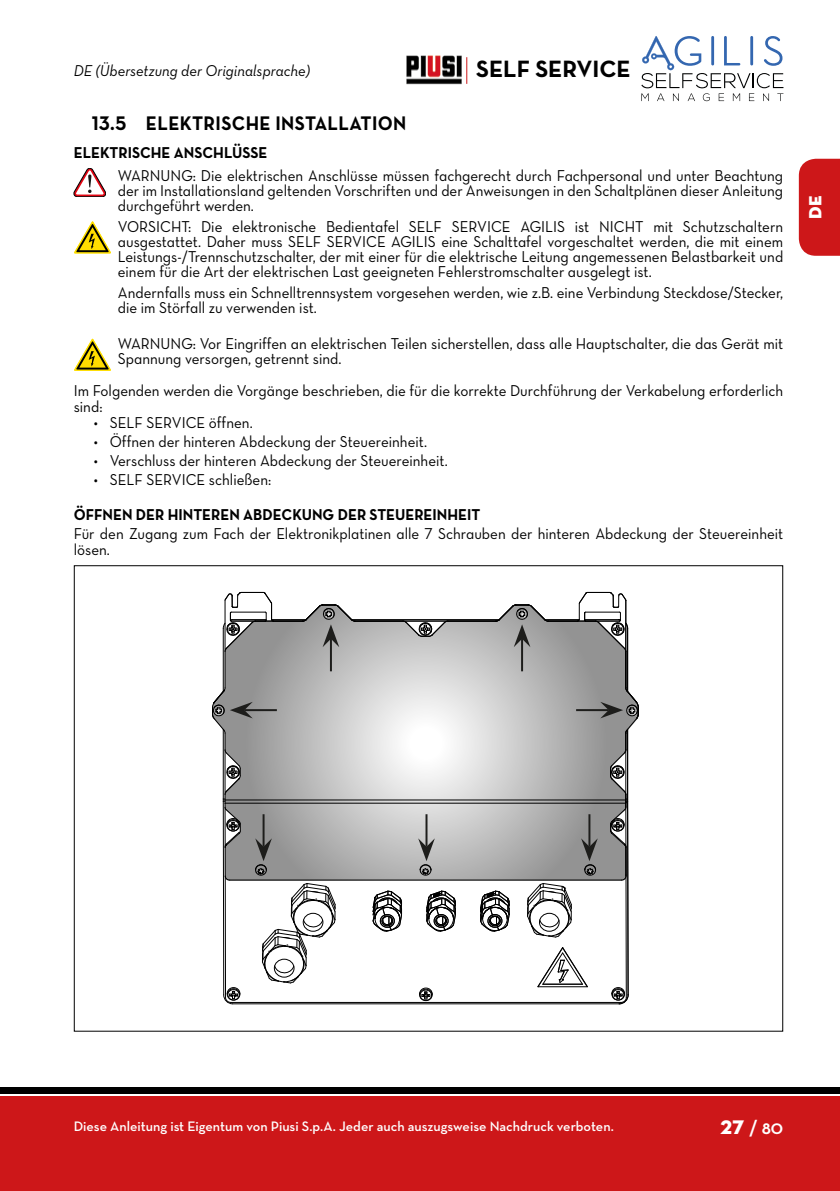
<style>
.page{position:relative;width:840px;height:1191px;background:#fff}
.page>*{position:absolute;margin:0;border:0;box-sizing:border-box;transform-origin:0 0}
.t1{font:24px "Neutraface Text Bold Alt";color:#000}
.t2{font:20px "Neutraface Text Bold Alt";letter-spacing:.02em;color:#000;scale:.94 1}
.t3{font:700 20px "Neutraface Display";color:#fff}
.t4{font:18px "Neutraface Display Titling";color:#fff}
.t5{font:16px/15px "Neutraface Text Book Alt";color:#000;scale:.94 1}
.t6{font:16px "Neutraface Text Bold Alt";color:#000;scale:.94 1}
.t7{font:16px "Neutraface Text Book Italic Alt";color:#000;scale:.94 1}
.t8{font:600 14px "Neutraface Text";color:#fff}
.s1{font-family:"Neutraface Display Titling";font-weight:400}
</style>
<div class="page">
<svg style="left:641px;top:36px;width:142px;height:65px"></svg>
<img style="left:406px;top:55px;width:56px;height:30px">
<svg style="left:466px;top:57px;width:1px;height:27px"></svg>
<div style="left:0;top:1096px;width:839px;height:95px;background:#cd1719"></div>
<div style="left:0;top:1087px;width:839px;height:6px;background:#000"></div>
<svg style="left:222px;top:622px;width:407px;height:257px;background:#c4c4c4"></svg>
<hr style="left:225px;top:803px;width:400px;height:1px;background:#000">
<hr style="left:225px;top:799px;width:400px;height:1px;background:#000">
<hr style="left:224px;top:651px;width:1px;height:37px;background:#000">
<hr style="left:229px;top:879px;width:392px;height:1px;background:#000">
<hr style="left:547px;top:621px;width:48px;height:1px;background:#000">
<hr style="left:354px;top:621px;width:49px;height:1px;background:#000">
<hr style="left:447px;top:621px;width:48px;height:1px;background:#000">
<hr style="left:627px;top:801px;width:1px;height:194px;background:#000">
<hr style="left:232px;top:1003px;width:386px;height:1px;background:#000">
<hr style="left:544px;top:619px;width:35px;height:1px;background:#000">
<hr style="left:223px;top:628px;width:1px;height:63px;background:#000">
<hr style="left:627px;top:628px;width:1px;height:63px;background:#000">
<hr style="left:351px;top:619px;width:148px;height:1px;background:#000">
<hr style="left:354px;top:620px;width:141px;height:1px;background:#000">
<hr style="left:547px;top:620px;width:30px;height:1px;background:#000">
<hr style="left:625px;top:600px;width:1px;height:88px;background:#000">
<hr style="left:231px;top:1002px;width:389px;height:1px;background:#000">
<hr style="left:625px;top:802px;width:1px;height:195px;background:#000">
<div style="left:419px;top:988px;width:13px;height:13px;border:1px solid #000;border-radius:50%"></div>
<div style="left:419px;top:989px;width:12px;height:11px;border:1px solid #000;border-radius:50%"></div>
<svg style="left:419px;top:987px;width:13px;height:12px"></svg>
<svg style="left:576px;top:592px;width:52px;height:60px"></svg>
<svg style="left:402px;top:620px;width:46px;height:17px"></svg>
<svg style="left:611px;top:987px;width:17px;height:17px"></svg>
<svg style="left:480px;top:891px;width:29px;height:40px"></svg>
<svg style="left:426px;top:891px;width:29px;height:40px"></svg>
<svg style="left:372px;top:891px;width:30px;height:40px"></svg>
<hr style="left:425px;top:814px;width:2px;height:32px;background:#1d1d1b">
<svg style="left:418px;top:838px;width:16px;height:38px"></svg>
<svg style="left:212px;top:687px;width:124px;height:317px"></svg>
<hr style="left:575px;top:709px;width:33px;height:2px;background:#1d1d1b">
<svg style="left:580px;top:687px;width:58px;height:193px"></svg>
<hr style="left:330px;top:639px;width:2px;height:32px;background:#1d1d1b">
<svg style="left:222px;top:592px;width:133px;height:60px"></svg>
<hr style="left:521px;top:639px;width:1px;height:32px;background:#1d1d1b">
<svg style="left:495px;top:604px;width:53px;height:43px;background:#9e9e9e"></svg>
<svg style="left:527px;top:883px;width:45px;height:55px"></svg>
<svg style="left:537px;top:947px;width:50px;height:40px"></svg>
<div style="left:798px;top:159px;width:41px;height:97px;background:#cd1719"></div>
<svg style="left:74px;top:168px;width:32px;height:29px"></svg>
<svg style="left:74px;top:221px;width:37px;height:32px"></svg>
<svg style="left:74px;top:339px;width:37px;height:32px"></svg>
<h1 class="t1" style="left:476px;top:53px;width:156px">SELF SERVICE</h1>
<p class="t7" style="left:74px;top:61px;width:253px">DE (Übersetzung der Originalsprache)</p>
<p class="t2" style="left:92px;top:111px;width:336px">13.5 ELEKTRISCHE INSTALLATION</p>
<p class="t6" style="left:74px;top:142px;width:207px">ELEKTRISCHE ANSCHLÜSSE</p>
<p class="t5" style="left:118px;top:168px;width:709px;text-align:justify">WARNUNG: Die elektrischen Anschlüsse müssen fachgerecht durch Fachpersonal und unter Beachtung der im Installationsland geltenden Vorschriften und der Anweisungen in den Schaltplänen dieser Anleitung durchgeführt werden.</p>
<p class="t5" style="left:118px;top:219px;width:709px;text-align:justify">VORSICHT: Die elektronische Bedientafel SELF SERVICE AGILIS ist NICHT mit Schutzschaltern ausgestattet. Daher muss SELF SERVICE AGILIS eine Schalttafel vorgeschaltet werden, die mit einem Leistungs-/Trennschutzschalter, der mit einer für die elektrische Leitung angemessenen Belastbarkeit und einem für die Art der elektrischen Last geeigneten Fehlerstromschalter ausgelegt ist.</p>
<p class="t5" style="left:118px;top:284px;width:709px">Andernfalls muss ein Schnelltrennsystem vorgesehen werden, wie z.B. eine Verbindung Steckdose/Stecker, die im Störfall zu verwenden ist.</p>
<p class="t5" style="left:118px;top:336px;width:709px">WARNUNG: Vor Eingriffen an elektrischen Teilen sicherstellen, dass alle Hauptschalter, die das Gerät mit<br>Spannung versorgen, getrennt sind.</p>
<p class="t5" style="left:74px;top:383px;width:755px;line-height:16px">Im Folgenden werden die Vorgänge beschrieben, die für die korrekte Durchführung der Verkabelung erforderlich sind:</p>
<p class="t5" style="left:94px;top:415px;width:170px">• SELF SERVICE öffnen.</p>
<p class="t5" style="left:94px;top:434px;width:356px">• Öffnen der hinteren Abdeckung der Steuereinheit.</p>
<p class="t5" style="left:94px;top:453px;width:378px">• Verschluss der hinteren Abdeckung der Steuereinheit.</p>
<p class="t5" style="left:94px;top:472px;width:190px">• SELF SERVICE schließen:</p>
<p class="t6" style="left:74px;top:504px;width:434px">ÖFFNEN DER HINTEREN ABDECKUNG DER STEUEREINHEIT</p>
<p class="t5" style="left:74px;top:525px;width:755px;line-height:16px">Für den Zugang zum Fach der Elektronikplatinen alle 7 Schrauben der hinteren Abdeckung der Steuereinheit lösen.</p>
<p class="t4" style="left:803px;top:219px;width:24px;rotate:-90deg">DE</p>
<p class="t8" style="left:74px;top:1117px;width:541px">Diese Anleitung ist Eigentum von Piusi S.p.A. Jeder auch auszugsweise Nachdruck verboten.</p>
<p class="t3" style="left:720px;top:1116px;width:64px"><span class="s1">27</span> / 80</p>
</div>
